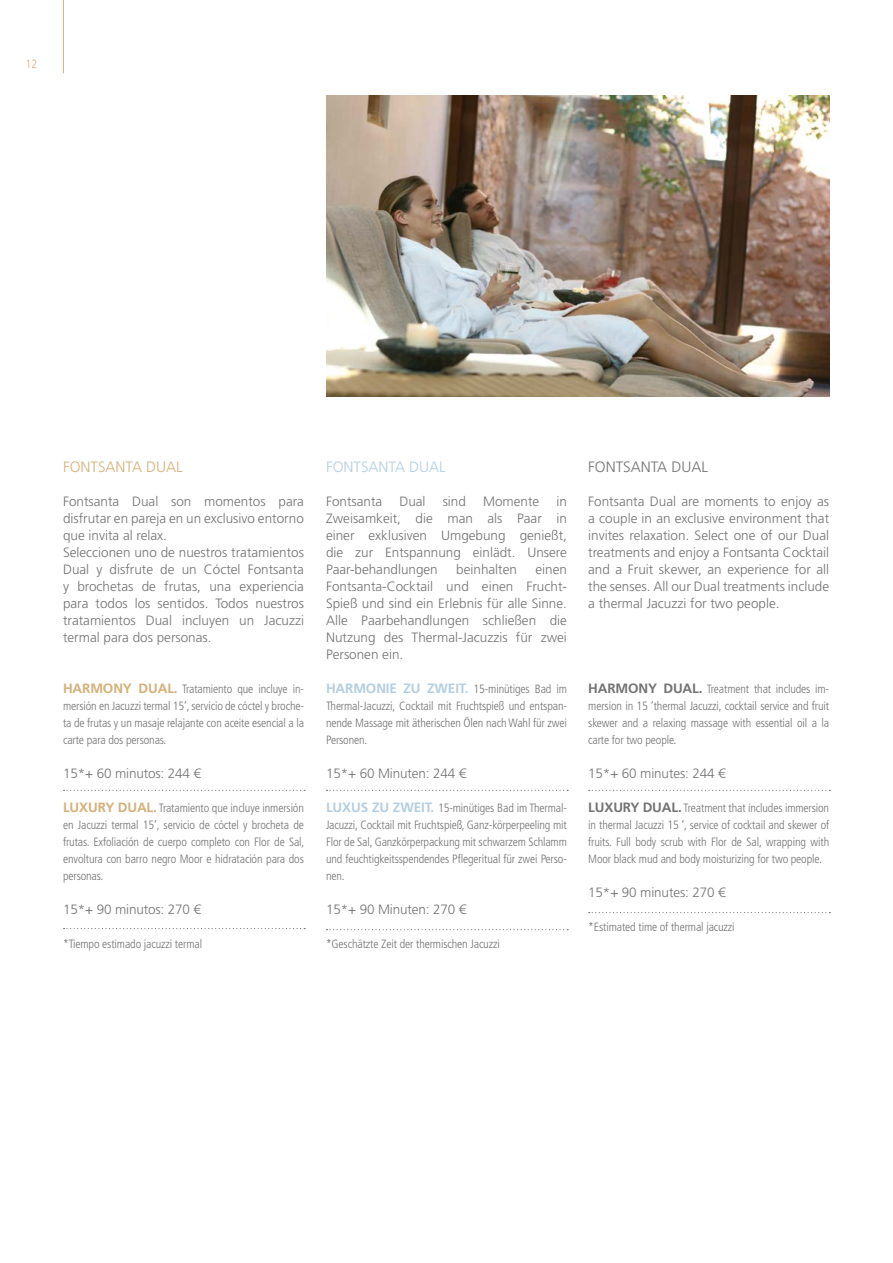
<style>
.page{position:relative;width:893px;height:1263px;background:#fff}
.page>*{position:absolute;margin:0;border:0;box-sizing:border-box;transform-origin:0 0}
.t1{font:300 15px "Frutiger LT Std";color:#d5b079}
.t2{font:300 15px "Frutiger LT Std";color:#b2cee1}
.t3{font:300 15px "Frutiger LT Std";color:#747373}
.t4{font:300 13.5px/17px "Frutiger LT Std";color:#747373;text-align:justify}
.t5{font:300 condensed 12px/17px "Frutiger LT Std";letter-spacing:-.01em;color:#747373;text-align:justify}
.t6{font:300 condensed 12px "Frutiger LT Std";color:#d5b079}
.s1{font-weight:700;font-stretch:normal;font-size:13.5px;color:#d5b079}
.s2{font-weight:700;font-stretch:normal;font-size:13.5px;color:#b2cee1}
.s3{font-weight:700;font-stretch:normal;font-size:13.5px}
</style>
<div class="page">
<hr style="left:63px;top:0;width:1px;height:73px;background:#d5b079">
<svg style="left:64px;top:790px;width:241px;height:1px"></svg>
<svg style="left:327px;top:790px;width:241px;height:1px"></svg>
<svg style="left:589px;top:790px;width:241px;height:1px"></svg>
<svg style="left:64px;top:928px;width:241px;height:1px"></svg>
<svg style="left:327px;top:929px;width:241px;height:1px"></svg>
<svg style="left:589px;top:912px;width:241px;height:1px"></svg>
<img style="left:326px;top:96px;width:503px;height:301px">
<p class="t6" style="left:26px;top:57px;width:13px">12</p>
<p class="t1" style="left:63px;top:458px;width:121px">FONTSANTA DUAL</p>
<p class="t4" style="left:63px;top:493px;width:242px;text-align:left">Fontsanta Dual son momentos para disfrutar en pareja en un exclusivo entorno que invita al relax.<br>Seleccionen uno de nuestros tratamientos Dual y disfrute de un Cóctel Fontsanta y brochetas de frutas, una experiencia para todos los sentidos. Todos nuestros tratamientos Dual incluyen un Jacuzzi termal para dos personas.</p>
<p class="t5" style="left:63px;top:681px;width:242px"><span class="s1">HARMONY DUAL.</span> Tratamiento que incluye in&shy;mersión en Jacuzzi termal 15’, servicio de cóctel y broche&shy;ta de frutas y un masaje relajante con aceite esencial a la carte para dos personas.</p>
<p class="t4" style="left:63px;top:765px;width:140px">15*+ 60 minutos: 244 €</p>
<p class="t5" style="left:63px;top:800px;width:243px"><span class="s1">LUXURY DUAL.</span> Tratamiento que incluye inmersión en Jacuzzi termal 15’, servicio de cóctel y brocheta de frutas. Exfoliación de cuerpo completo con Flor de Sal, envoltura con barro negro Moor e hidratación para dos personas.</p>
<p class="t4" style="left:63px;top:901px;width:140px">15*+ 90 minutos: 270 €</p>
<p class="t5" style="left:63px;top:936px;width:141px">*Tiempo estimado jacuzzi termal</p>
<p class="t2" style="left:326px;top:458px;width:121px">FONTSANTA DUAL</p>
<p class="t4" style="left:326px;top:493px;width:58px">Fontsanta</p>
<p class="t4" style="left:399px;top:493px;width:28px">Dual</p>
<p class="t4" style="left:443px;top:493px;width:25px">sind</p>
<p class="t4" style="left:483px;top:493px;width:58px">Momente</p>
<p class="t4" style="left:326px;top:493px;width:242px;text-indent:230px">in Zweisamkeit, die man als Paar in einer exklusiven Umgebung genießt, die zur Entspannung einlädt. Unsere Paar-behandlungen</p>
<p class="t4" style="left:456px;top:561px;width:62px">beinhalten</p>
<p class="t4" style="left:326px;top:561px;width:242px;text-indent:209px">einen Fontsanta-Cocktail und einen Frucht-Spieß und sind ein Erlebnis für alle Sinne.<br>Alle Paarbehandlungen schließen die Nutzung des Thermal-Jacuzzis für zwei Personen ein.</p>
<p class="t5" style="left:326px;top:681px;width:242px"><span class="s2">HARMONIE ZU ZWEIT.</span> 15-minütiges Bad im Thermal-Jacuzzi, Cocktail mit Fruchtspieß und entspan&shy;nende Massage mit ätherischen Ölen nach Wahl für zwei Personen.</p>
<p class="t4" style="left:326px;top:765px;width:142px">15*+ 60 Minuten: 244 €</p>
<p class="t5" style="left:326px;top:800px;width:242px"><span class="s2">LUXUS ZU ZWEIT.</span> 15-minütiges Bad im Thermal-Jacuzzi, Cocktail mit Fruchtspieß, Ganz-körperpeeling mit Flor de Sal, Ganzkörperpackung mit schwarzem Schlamm und feuchtigkeitsspendendes Pflegeritual für zwei Perso&shy;nen.</p>
<p class="t4" style="left:326px;top:901px;width:142px">15*+ 90 Minuten: 270 €</p>
<p class="t5" style="left:326px;top:936px;width:175px">*Geschätzte Zeit der thermischen Jacuzzi</p>
<p class="t3" style="left:588px;top:458px;width:121px">FONTSANTA DUAL</p>
<p class="t4" style="left:588px;top:493px;width:242px">Fontsanta Dual are moments to enjoy as a couple in an exclusive environment that invites relaxation. Select one of our Dual treatments and enjoy a Fontsanta Cocktail and a Fruit skewer, an experience for all the senses. All our Dual treatments include a thermal Jacuzzi for two people.</p>
<p class="t5" style="left:588px;top:681px;width:242px"><span class="s3">HARMONY DUAL.</span> Treatment that includes im&shy;mersion in 15 ‘thermal Jacuzzi, cocktail service and fruit skewer and a relaxing massage with essential oil a la carte for two people.</p>
<p class="t4" style="left:588px;top:765px;width:139px">15*+ 60 minutes: 244 €</p>
<p class="t5" style="left:588px;top:800px;width:242px"><span class="s3">LUXURY DUAL.</span> Treatment that includes immersion in thermal Jacuzzi 15 ‘, service of cocktail and skewer of fruits. Full body scrub with Flor de Sal, wrapping with Moor black mud and body moisturizing for two people.</p>
<p class="t4" style="left:588px;top:884px;width:139px">15*+ 90 minutes: 270 €</p>
<p class="t5" style="left:588px;top:919px;width:148px">*Estimated time of thermal jacuzzi</p>
</div>
